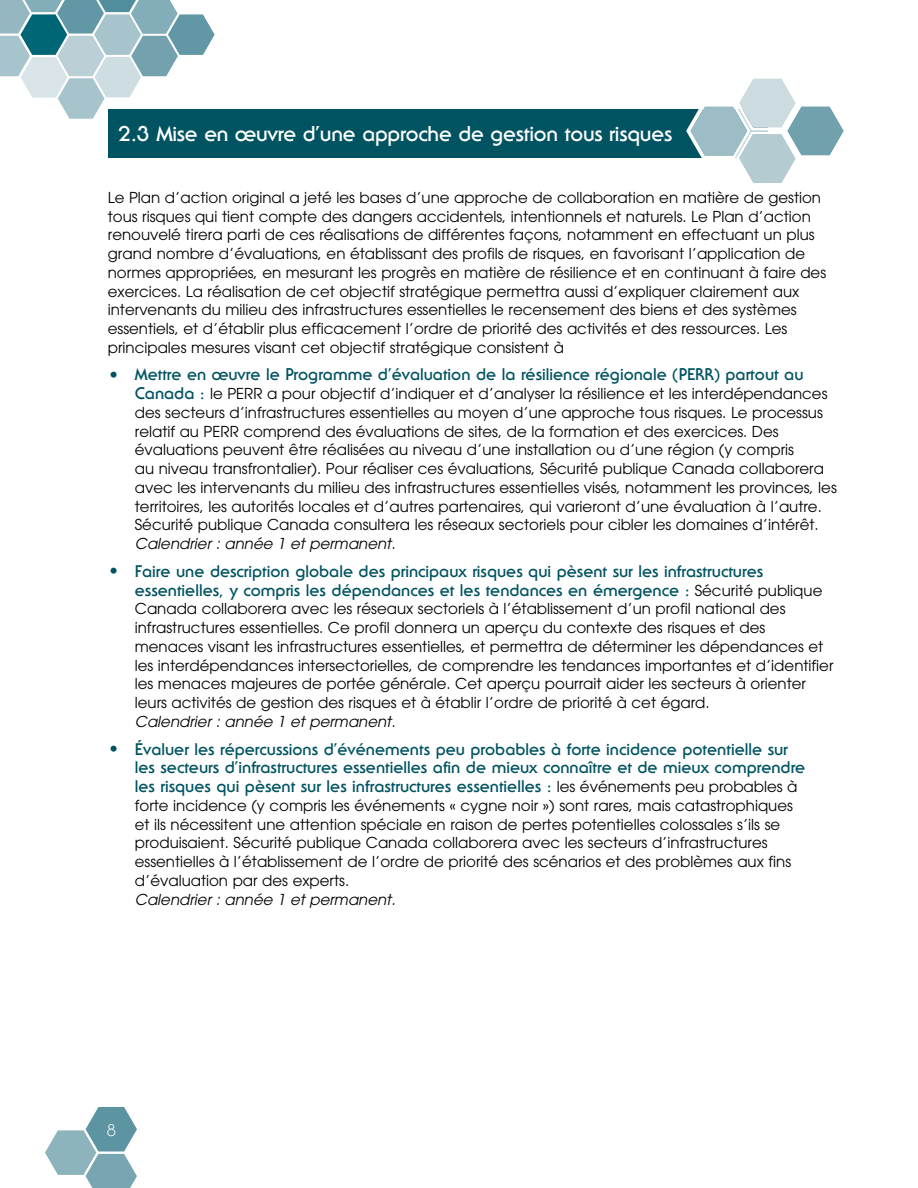
<style>
.page{position:relative;width:918px;height:1188px;background:#fff}
.page>*{position:absolute;margin:0;border:0;box-sizing:border-box;transform-origin:0 0}
.t1{font:700 21px "Serif Gothic";letter-spacing:-.01em;color:#fff}
.t2{font:700 16.5px/18.8px "Serif Gothic";color:#005361}
.t3{font:300 16.5px "Serif Gothic";color:#fff}
.t4{font:15px/18.8px "Avant Garde";color:#000}
.t5{font:italic 15px "Avant Garde";color:#000}
.s1{font-family:"Avant Garde";font-weight:400;font-size:19.5px}
.s2{font-family:"Serif Gothic";font-weight:700;font-size:16.5px;color:#005361}
.s3{font-family:"Avant Garde";font-weight:400;font-size:15px;color:#000}
</style>
<div class="page">
<svg style="left:45px;top:1107px;width:92px;height:81px"></svg>
<svg style="left:0;top:0;width:215px;height:119px"></svg>
<div style="left:108px;top:110px;width:660px;height:48px;background:#005361"></div>
<svg style="left:686px;top:78px;width:158px;height:105px"></svg>
<h1 class="t1" style="left:118px;top:121px;width:556px">2.3 Mise en œuvre d’une approche de gestion tous risques</h1>
<p class="t4" style="left:108px;top:188px;width:720px">Le Plan d’action original a jeté les bases d’une approche de collaboration en matière de gestion tous risques qui tient compte des dangers accidentels, intentionnels et naturels. Le Plan d’action renouvelé tirera parti de ces réalisations de différentes façons, notamment en effectuant un plus grand nombre d’évaluations, en établissant des profils de risques, en favorisant l’application de normes appropriées, en mesurant les progrès en matière de résilience et en continuant à faire des exercices. La réalisation de cet objectif stratégique permettra aussi d’expliquer clairement aux intervenants du milieu des infrastructures essentielles le recensement des biens et des systèmes essentiels, et d’établir plus efficacement l’ordre de priorité des activités et des ressources. Les principales mesures visant cet objectif stratégique consistent à</p>
<p class="t2" style="left:108px;top:365px;width:697px"><span class="s1">•</span> Mettre en œuvre le Programme d’évaluation de la résilience régionale (PERR) partout au</p>
<p class="t4" style="left:135px;top:384px;width:704px"><span class="s2">Canada :</span> le PERR a pour objectif d’indiquer et d’analyser la résilience et les interdépendances des secteurs d’infrastructures essentielles au moyen d’une approche tous risques. Le processus relatif au PERR comprend des évaluations de sites, de la formation et des exercices. Des évaluations peuvent être réalisées au niveau d’une installation ou d’une région (y compris<br>au niveau transfrontalier). Pour réaliser ces évaluations, Sécurité publique Canada collaborera avec les intervenants du milieu des infrastructures essentielles visés, notamment les provinces, les territoires, les autorités locales et d’autres partenaires, qui varieront d’une évaluation à l’autre.<br>Sécurité publique Canada consultera les réseaux sectoriels pour cibler les domaines d’intérêt.</p>
<p class="t5" style="left:135px;top:535px;width:262px">Calendrier : année 1 et permanent.</p>
<p class="t2" style="left:135px;top:562px;width:689px;text-indent:-27px"><span class="s1">•</span> Faire une description globale des principaux risques qui pèsent sur les infrastructures essentielles, y compris les dépendances et les tendances en émergence : <span class="s3">Sécurité publique</span></p>
<p class="t4" style="left:135px;top:600px;width:700px">Canada collaborera avec les réseaux sectoriels à l’établissement d’un profil national des infrastructures essentielles. Ce profil donnera un aperçu du contexte des risques et des menaces visant les infrastructures essentielles, et permettra de déterminer les dépendances et les interdépendances intersectorielles, de comprendre les tendances importantes et d’identifier les menaces majeures de portée générale. Cet aperçu pourrait aider les secteurs à orienter leurs activités de gestion des risques et à établir l’ordre de priorité à cet égard.</p>
<p class="t5" style="left:135px;top:713px;width:262px">Calendrier : année 1 et permanent.</p>
<p class="t2" style="left:135px;top:740px;width:672px;text-indent:-27px"><span class="s1">•</span> Évaluer les répercussions d’événements peu probables à forte incidence potentielle sur les secteurs d’infrastructures essentielles afin de mieux connaître et de mieux comprendre les risques qui pèsent sur les infrastructures essentielles : <span class="s3">les événements peu probables à</span></p>
<p class="t4" style="left:135px;top:796px;width:660px">forte incidence (y compris les événements « cygne noir ») sont rares, mais catastrophiques et ils nécessitent une attention spéciale en raison de pertes potentielles colossales s’ils se produisaient. Sécurité publique Canada collaborera avec les secteurs d’infrastructures essentielles à l’établissement de l’ordre de priorité des scénarios et des problèmes aux fins d’évaluation par des experts.</p>
<p class="t5" style="left:135px;top:890px;width:262px">Calendrier : année 1 et permanent.</p>
<p class="t3" style="left:107px;top:1120px;width:11px">8</p>
</div>
